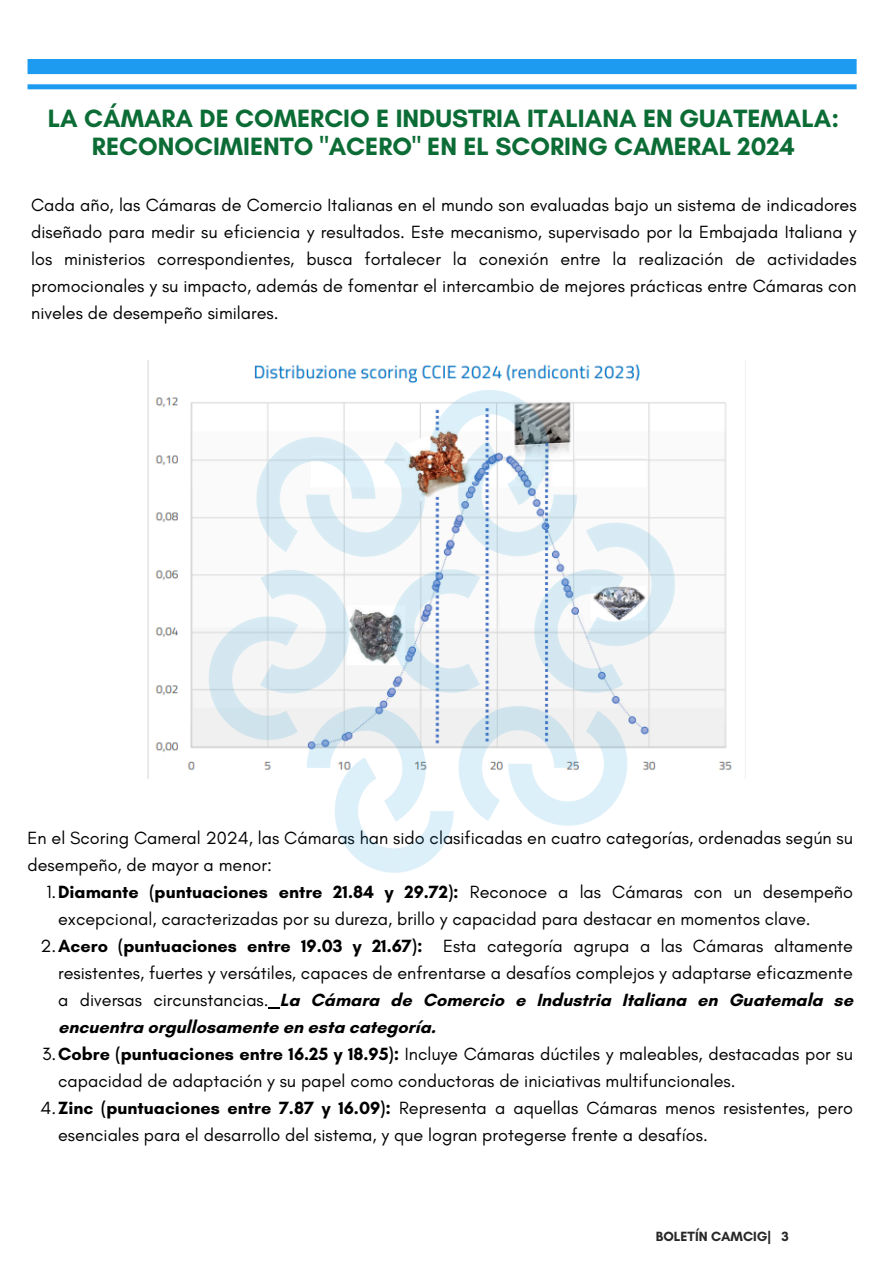
<style>
.page{position:relative;width:894px;height:1264px;background:#fff}
.page>*{position:absolute;margin:0;border:0;box-sizing:border-box;transform-origin:0 0}
.t1{font:700 25.5px/28.2px "Glacial Indifference";color:#0c6c35;text-align:center}
.t2{font:18px/27px "Glacial Indifference";color:#000}
.t3{font:700 13.65px "Glacial Indifference";color:#282828}
.s1{font-weight:700}
</style>
<div class="page">
<svg style="left:28px;top:59px;width:828px;height:30px"></svg>
<img style="left:147px;top:360px;width:599px;height:513px">
<h2 class="t1" style="left:48px;top:104px;width:792px">LA CÁMARA DE COMERCIO E INDUSTRIA ITALIANA EN GUATEMALA:<br>RECONOCIMIENTO "ACERO" EN EL SCORING CAMERAL 2024</h2>
<p class="t2" style="left:31px;top:191px;width:826px;text-align:justify">Cada año, las Cámaras de Comercio Italianas en el mundo son evaluadas bajo un sistema de indicadores diseñado para medir su eficiencia y resultados. Este mecanismo, supervisado por la Embajada Italiana y los ministerios correspondientes, busca fortalecer la conexión entre la realización de actividades promocionales y su impacto, además de fomentar el intercambio de mejores prácticas entre Cámaras con niveles de desempeño similares.</p>
<p class="t2" style="left:28px;top:824px;width:826px">En el Scoring Cameral 2024, las Cámaras han sido clasificadas en cuatro categorías, ordenadas según su desempeño, de mayor a menor:</p>
<h2 class="t2" style="left:58px;top:878px;width:796px;text-indent:-12px">1.<span class="s1">Diamante (puntuaciones entre 21.84 y 29.72):</span> Reconoce a las Cámaras con un desempeño excepcional, caracterizadas por su dureza, brillo y capacidad para destacar en momentos clave.</h2>
<p class="t2" style="left:58px;top:932px;width:796px;text-align:justify;text-indent:-18px">2.<span class="s1">Acero (puntuaciones entre 19.03 y 21.67):</span> Esta categoría agrupa a las Cámaras altamente resistentes, fuertes y versátiles, capaces de enfrentarse a desafíos complejos y adaptarse eficazmente a diversas circunstancias. <span class="s1">La Cámara de Comercio e Industria Italiana en Guatemala se encuentra orgullosamente en esta categoría.</span></p>
<p class="t2" style="left:58px;top:1040px;width:796px;text-indent:-16px">3.<span class="s1">Cobre (puntuaciones entre 16.25 y 18.95):</span> Incluye Cámaras dúctiles y maleables, destacadas por su capacidad de adaptación y su papel como conductoras de iniciativas multifuncionales.</p>
<p class="t2" style="left:58px;top:1094px;width:796px;text-indent:-18px">4.<span class="s1">Zinc (puntuaciones entre 7.87 y 16.09):</span> Representa a aquellas Cámaras menos resistentes, pero esenciales para el desarrollo del sistema, y que logran protegerse frente a desafíos.</p>
<h1 class="t3" style="left:655px;top:1227px;width:134px">BOLETÍN CAMCIG| 3</h1>
</div>
